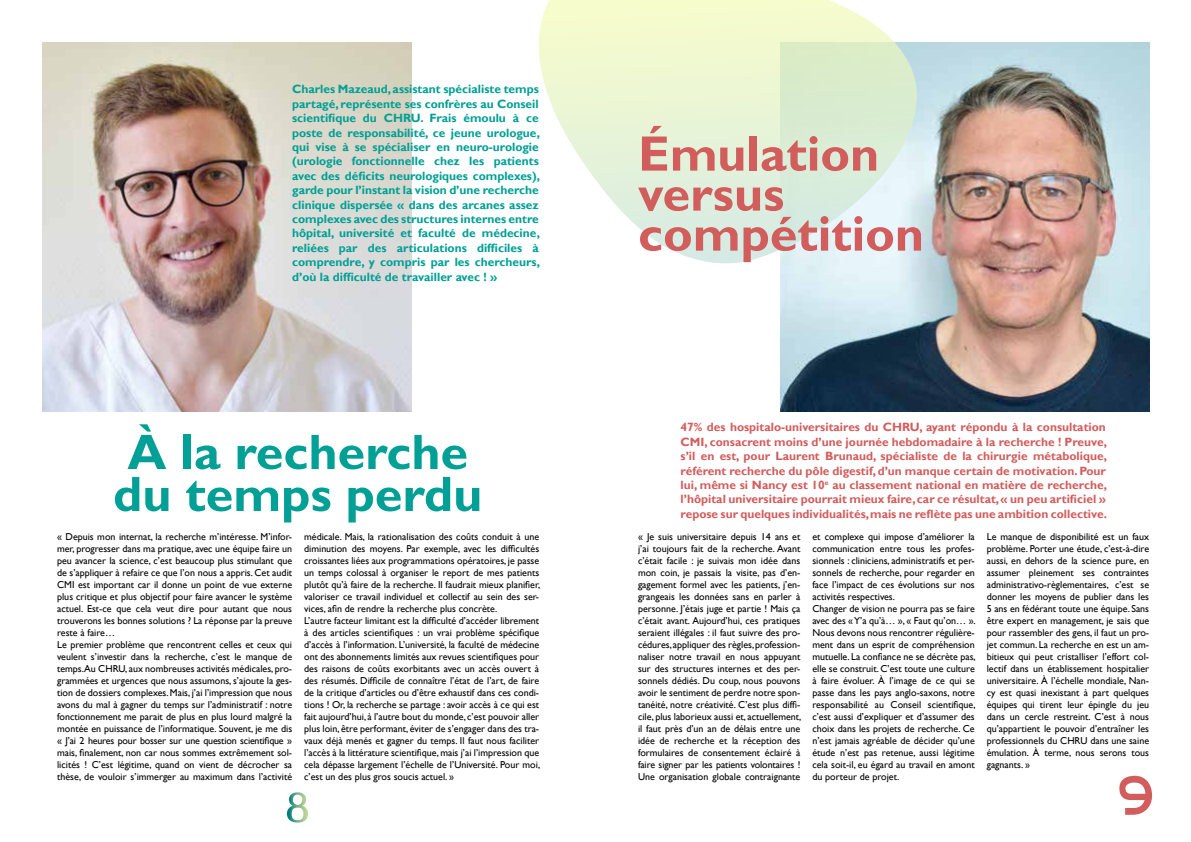
<style>
.page{position:relative;width:1191px;height:842px;background:#fff}
.page>*{position:absolute;margin:0;border:0;box-sizing:border-box;transform-origin:0 0}
.t1{font:700 50px/40px "Gill Sans";color:#d25d5d}
.t2{font:700 50px/42px "Gill Sans";color:#00a096}
.t3{font:50px "Strasua";color:#d25d5d}
.t4{font:700 12px/14.4px "Gill Sans";color:#00a096;text-align:justify}
.t5{font:700 12px/14.4px "Gill Sans";color:#d25d5d;text-align:justify}
.t6{font:10px/12px "Gill Sans";color:#000}
</style>
<div class="page">
<img style="left:43px;top:43px;width:368px;height:368px">
<svg style="left:287px;top:792px;width:21px;height:31px"></svg>
<img style="left:780px;top:43px;width:369px;height:368px">
<svg style="left:538px;top:0;width:379px;height:270px;background:#e8f4de"></svg>
<p class="t4" style="left:292px;top:82px;width:249px">Charles Mazeaud, assistant spécialiste temps partagé, représente ses confrères au Conseil scientifique du CHRU. Frais émoulu à ce poste de responsabilité, ce jeune urologue, qui vise à se spécialiser en neuro-urologie (urologie fonctionnelle chez les patients avec des déficits neurologiques complexes), garde pour l’instant la vision d’une recherche clinique dispersée « dans des arcanes assez complexes avec des structures internes entre hôpital, université et faculté de médecine, reliées par des articulations difficiles à comprendre, y compris par les chercheurs, d’où la difficulté de travailler avec ! »</p>
<h1 class="t1" style="left:638px;top:135px;width:287px">Émulation versus compétition</h1>
<h1 class="t2" style="left:113px;top:432px;width:371px">À la recherche du temps perdu</h1>
<p class="t5" style="left:680px;top:420px;width:428px">47% des hospitalo-universitaires du CHRU, ayant répondu à la consultation CMI, consacrent moins d’une journée hebdomadaire à la recherche ! Preuve, s’il en est, pour Laurent Brunaud, spécialiste de la chirurgie métabolique, référent recherche du pôle digestif, d’un manque certain de motivation. Pour lui, même si Nancy est 10<sup>e</sup> au classement national en matière de recherche, l’hôpital universitaire pourrait mieux faire, car ce résultat, « un peu artificiel » repose sur quelques individualités, mais ne reflète pas une ambition collective.</p>
<p class="t6" style="left:57px;top:531px;width:236px">« Depuis mon internat, la recherche m’intéresse. M’infor&shy;mer, progresser dans ma pratique, avec une équipe faire un peu avancer la science, c’est beaucoup plus stimulant que de s’appliquer à refaire ce que l’on nous a appris. Cet audit CMI est important car il donne un point de vue externe plus critique et plus objectif pour faire avancer le système actuel. Est-ce que cela veut dire pour autant que nous trouverons les bonnes solutions ? La réponse par la preuve reste à faire…<br>Le premier problème que rencontrent celles et ceux qui veulent s’investir dans la recherche, c’est le manque de temps.Au CHRU, aux nombreuses activités médicales, pro&shy;grammées et urgences que nous assumons, s’ajoute la ges&shy;tion de dossiers complexes. Mais, j’ai l’impression que nous avons du mal à gagner du temps sur l’administratif : notre fonctionnement me parait de plus en plus lourd malgré la montée en puissance de l’informatique. Souvent, je me dis « J’ai 2 heures pour bosser sur une question scientifique » mais, finalement, non car nous sommes extrêmement sol&shy;licités ! C’est légitime, quand on vient de décrocher sa thèse, de vouloir s’immerger au maximum dans l’activité</p>
<p class="t6" style="left:304px;top:531px;width:237px">médicale. Mais, la rationalisation des coûts conduit à une diminution des moyens. Par exemple, avec les difficultés croissantes liées aux programmations opératoires, je passe un temps colossal à organiser le report de mes patients plutôt qu’à faire de la recherche. Il faudrait mieux planifier, valoriser ce travail individuel et collectif au sein des ser&shy;vices, afin de rendre la recherche plus concrète.<br>L’autre facteur limitant est la difficulté d’accéder librement à des articles scientifiques : un vrai problème spécifique d’accès à l’information. L’université, la faculté de médecine ont des abonnements limités aux revues scientifiques pour des raisons de coûts exorbitants avec un accès ouvert à des résumés. Difficile de connaître l’état de l’art, de faire de la critique d’articles ou d’être exhaustif dans ces condi&shy;tions ! Or, la recherche se partage : avoir accès à ce qui est fait aujourd’hui, à l’autre bout du monde, c’est pouvoir aller plus loin, être performant, éviter de s’engager dans des tra&shy;vaux déjà menés et gagner du temps. Il faut nous faciliter l’accès à la littérature scientifique, mais j’ai l’impression que cela dépasse largement l’échelle de l’Université. Pour moi, c’est un des plus gros soucis actuel. »</p>
<p class="t6" style="left:638px;top:531px;width:165px;text-align:justify">« Je suis universitaire depuis 14 ans et j’ai toujours fait de la recherche. Avant c’était facile : je suivais mon idée dans mon coin, je passais la visite, pas d’en&shy;gagement formel avec les patients, j’en&shy;grangeais les données sans en parler à personne. J’étais juge et partie ! Mais ça c’était avant. Aujourd’hui, ces pratiques seraient illégales : il faut suivre des pro&shy;cédures, appliquer des règles, profession&shy;naliser notre travail en nous appuyant sur des structures internes et des per&shy;sonnels dédiés. Du coup, nous pouvons avoir le sentiment de perdre notre spon&shy;tanéité, notre créativité. C’est plus diffi&shy;cile, plus laborieux aussi et, actuellement, il faut près d’un an de délais entre une idée de recherche et la réception des formulaires de consentement éclairé à faire signer par les patients volontaires !<br>Une organisation globale contraignante</p>
<p class="t6" style="left:812px;top:531px;width:165px">et complexe qui impose d’améliorer la communication entre tous les profes&shy;sionnels : cliniciens, administratifs et per&shy;sonnels de recherche, pour regarder en face l’impact de ces évolutions sur nos activités respectives.<br>Changer de vision ne pourra pas se faire avec des « Y’a qu’à… », « Faut qu’on… ».<br>Nous devons nous rencontrer régulière&shy;ment dans un esprit de compréhension mutuelle. La confiance ne se décrète pas, elle se construit. C’est toute une culture à faire évoluer. À l’image de ce qui se passe dans les pays anglo-saxons, notre responsabilité au Conseil scientifique, c’est aussi d’expliquer et d’assumer des choix dans les projets de recherche. Ce n’est jamais agréable de décider qu’une étude n’est pas retenue, aussi légitime cela soit-il, eu égard au travail en amont du porteur de projet.</p>
<p class="t6" style="left:986px;top:531px;width:164px;text-align:justify">Le manque de disponibilité est un faux problème. Porter une étude, c’est-à-dire aussi, en dehors de la science pure, en assumer pleinement ses contraintes administrativo-règlementaires, c’est se donner les moyens de publier dans les 5 ans en fédérant toute une équipe. Sans être expert en management, je sais que pour rassembler des gens, il faut un pro&shy;jet commun. La recherche en est un am&shy;bitieux qui peut cristalliser l’effort col&shy;lectif dans un établissement hospitalier universitaire. À l’échelle mondiale, Nan&shy;cy est quasi inexistant à part quelques équipes qui tirent leur épingle du jeu dans un cercle restreint. C’est à nous qu’appartient le pouvoir d’entraîner les professionnels du CHRU dans une saine émulation. À terme, nous serons tous gagnants. »</p>
<h1 class="t3" style="left:1118px;top:767px;width:37px">9</h1>
</div>
